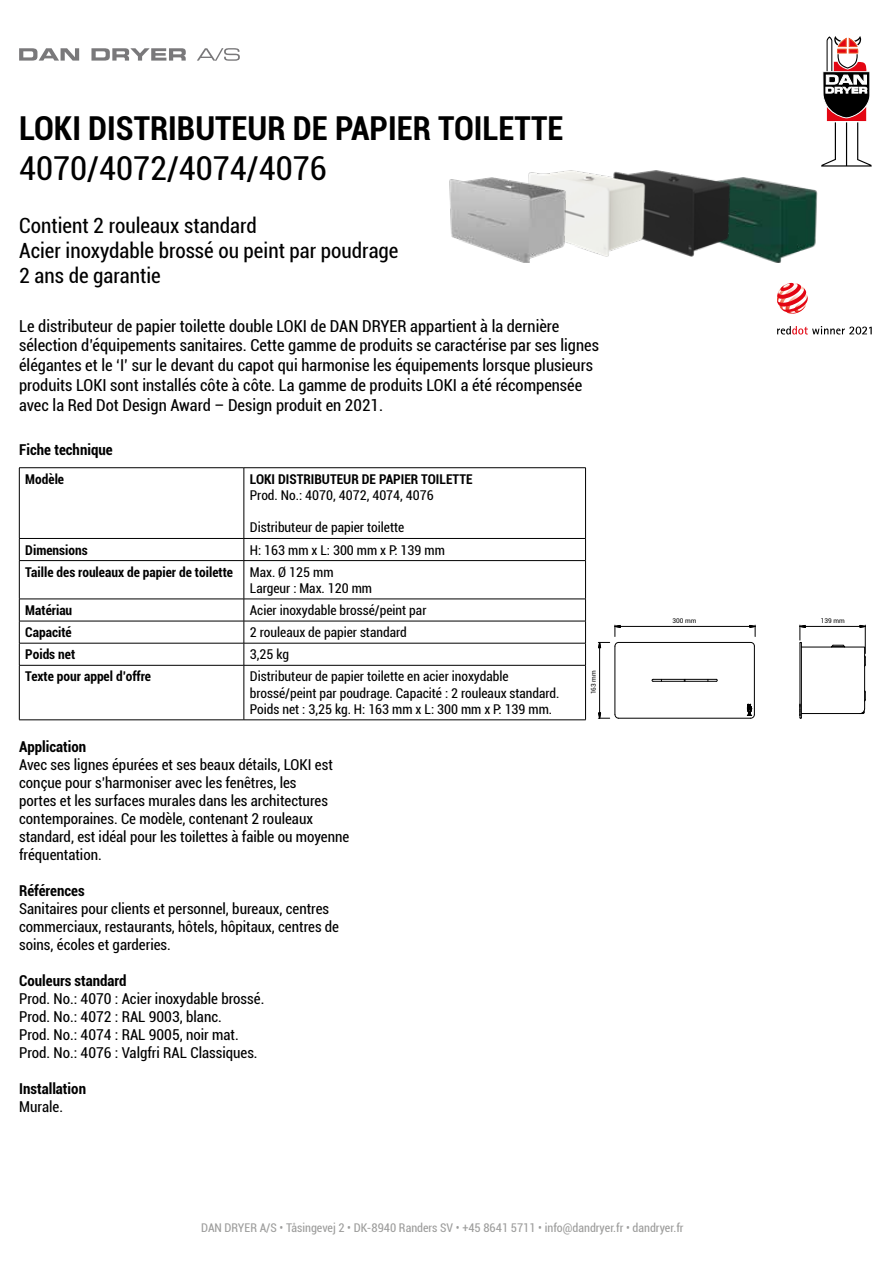
<style>
.page{position:relative;width:893px;height:1263px;background:#fff}
.page>*{position:absolute;margin:0;border:0;box-sizing:border-box;transform-origin:0 0}
.t1{font:700 condensed 33px "Roboto";color:#000}
.t2{font:condensed 33px "Roboto";color:#000}
.t3{font:condensed 21px/25.2px "Roboto";color:#000}
.t4{font:condensed 16.5px/19.8px "Roboto";color:#000}
.t5{font:condensed 15px/18px "Roboto";color:#000}
.t6{font:700 condensed 15px "Roboto";color:#000}
.t7{font:condensed 13.5px/16.2px "Roboto";color:#000}
.t8{font:700 condensed 13.5px/22.2px "Roboto";color:#000}
.t9{font:condensed 12px "Roboto";color:#9d9d9c}
.t10{font:6.45px "Roboto";letter-spacing:-.005em;color:#000}
.s1{font-weight:400}
</style>
<div class="page">
<svg style="left:19px;top:48px;width:60px;height:13px"></svg>
<svg style="left:91px;top:48px;width:95px;height:13px"></svg>
<svg style="left:197px;top:48px;width:43px;height:13px"></svg>
<svg style="left:821px;top:36px;width:51px;height:131px"></svg>
<hr style="left:244px;top:467px;width:342px;height:1px;background:#000">
<hr style="left:19px;top:467px;width:225px;height:1px;background:#000">
<hr style="left:19px;top:468px;width:1px;height:70px;background:#000">
<hr style="left:244px;top:468px;width:1px;height:70px;background:#000">
<svg style="left:244px;top:539px;width:1px;height:21px"></svg>
<hr style="left:244px;top:561px;width:1px;height:38px;background:#000">
<svg style="left:244px;top:600px;width:1px;height:65px"></svg>
<hr style="left:244px;top:665px;width:1px;height:55px;background:#000">
<hr style="left:585px;top:468px;width:1px;height:70px;background:#000">
<svg style="left:585px;top:539px;width:1px;height:21px"></svg>
<hr style="left:585px;top:561px;width:1px;height:38px;background:#000">
<svg style="left:585px;top:600px;width:1px;height:65px"></svg>
<hr style="left:585px;top:665px;width:1px;height:55px;background:#000">
<hr style="left:19px;top:538px;width:225px;height:1px;background:#000">
<svg style="left:19px;top:539px;width:1px;height:21px"></svg>
<hr style="left:244px;top:538px;width:342px;height:1px;background:#000">
<hr style="left:19px;top:561px;width:1px;height:38px;background:#000">
<hr style="left:19px;top:560px;width:225px;height:1px;background:#000">
<hr style="left:244px;top:560px;width:342px;height:1px;background:#000">
<hr style="left:19px;top:599px;width:225px;height:1px;background:#000">
<hr style="left:244px;top:599px;width:342px;height:1px;background:#000">
<hr style="left:19px;top:621px;width:225px;height:1px;background:#000">
<hr style="left:244px;top:621px;width:342px;height:1px;background:#000">
<hr style="left:19px;top:643px;width:225px;height:1px;background:#000">
<svg style="left:19px;top:599px;width:1px;height:66px"></svg>
<hr style="left:244px;top:643px;width:342px;height:1px;background:#000">
<hr style="left:19px;top:665px;width:225px;height:1px;background:#000">
<hr style="left:19px;top:665px;width:1px;height:55px;background:#000">
<hr style="left:244px;top:665px;width:342px;height:1px;background:#000">
<hr style="left:19px;top:719px;width:225px;height:1px;background:#000">
<hr style="left:244px;top:719px;width:342px;height:1px;background:#000">
<img style="left:689px;top:177px;width:129px;height:86px">
<img style="left:661px;top:171px;width:85px;height:85px">
<img style="left:528px;top:170px;width:133px;height:86px">
<img style="left:449px;top:175px;width:133px;height:88px">
<svg style="left:777px;top:326px;width:95px;height:8px"></svg>
<svg style="left:777px;top:283px;width:31px;height:31px"></svg>
<hr style="left:754px;top:646px;width:1px;height:68px;background:#000">
<hr style="left:619px;top:642px;width:132px;height:1px;background:#000">
<hr style="left:619px;top:718px;width:132px;height:1px;background:#000">
<hr style="left:615px;top:646px;width:1px;height:68px;background:#000">
<hr style="left:653px;top:681px;width:63px;height:1px;background:#000">
<hr style="left:653px;top:679px;width:63px;height:1px;background:#000">
<svg style="left:747px;top:704px;width:8px;height:14px"></svg>
<hr style="left:620px;top:626px;width:130px;height:1px;background:#000">
<svg style="left:614px;top:625px;width:6px;height:11px"></svg>
<svg style="left:750px;top:625px;width:6px;height:11px"></svg>
<svg style="left:799px;top:625px;width:67px;height:94px"></svg>
<hr style="left:599px;top:648px;width:1px;height:65px;background:#000">
<svg style="left:598px;top:713px;width:21px;height:6px"></svg>
<svg style="left:598px;top:642px;width:21px;height:6px"></svg>
<h1 class="t1" style="left:19px;top:105px;width:546px">LOKI DISTRIBUTEUR DE PAPIER TOILETTE</h1>
<h1 class="t2" style="left:19px;top:145px;width:309px">4070/4072/4074/4076</h1>
<h2 class="t3" style="left:19px;top:212px;width:381px">Contient 2 rouleaux standard<br>Acier inoxydable brossé ou peint par poudrage<br>2 ans de garantie</h2>
<p class="t4" style="left:19px;top:315px;width:581px">Le distributeur de papier toilette double LOKI de DAN DRYER appartient à la dernière sélection d’équipements sanitaires. Cette gamme de produits se caractérise par ses lignes élégantes et le ‘I’ sur le devant du capot qui harmonise les équipements lorsque plusieurs produits LOKI sont installés côte à côte. La gamme de produits LOKI a été récompensée avec la Red Dot Design Award – Design produit en 2021.</p>
<p class="t6" style="left:19px;top:439px;width:95px">Fiche technique</p>
<p class="t8" style="left:25px;top:467px;width:40px">Modèle</p>
<p class="t8" style="left:250px;top:467px;width:224px">LOKI DISTRIBUTEUR DE PAPIER TOILETTE</p>
<p class="t7" style="left:250px;top:487px;width:185px">Prod. No.: 4070, 4072, 4074, 4076</p>
<p class="t7" style="left:250px;top:519px;width:156px">Distributeur de papier toilette</p>
<p class="t8" style="left:25px;top:538px;width:64px">Dimensions</p>
<p class="t8" style="left:25px;top:538px;width:421px;text-indent:225px"><span class="s1">H: 163 mm x L: 300 mm x P: 139 mm<br></span>Taille des rouleaux de papier de toilette <span class="s1">Max. Ø 125 mm</span></p>
<p class="t7" style="left:250px;top:579px;width:124px">Largeur : Max. 120 mm</p>
<p class="t8" style="left:25px;top:599px;width:48px">Matériau</p>
<p class="t7" style="left:250px;top:602px;width:178px">Acier inoxydable brossé/peint par</p>
<p class="t8" style="left:25px;top:621px;width:48px">Capacité</p>
<p class="t7" style="left:250px;top:624px;width:158px">2 rouleaux de papier standard</p>
<p class="t8" style="left:25px;top:643px;width:51px">Poids net</p>
<p class="t7" style="left:250px;top:646px;width:41px">3,25 kg</p>
<p class="t8" style="left:25px;top:665px;width:127px">Texte pour appel d’offre</p>
<p class="t7" style="left:250px;top:668px;width:311px">Distributeur de papier toilette en acier inoxydable brossé/peint par poudrage. Capacité : 2 rouleaux standard.<br>Poids net : 3,25 kg. H: 163 mm x L: 300 mm x P: 139 mm.</p>
<p class="t6" style="left:19px;top:736px;width:69px">Application</p>
<p class="t5" style="left:19px;top:755px;width:332px">Avec ses lignes épurées et ses beaux détails, LOKI est conçue pour s’harmoniser avec les fenêtres, les<br>portes et les surfaces murales dans les architectures contemporaines. Ce modèle, contenant 2 rouleaux standard, est idéal pour les toilettes à faible ou moyenne fréquentation.</p>
<p class="t6" style="left:19px;top:880px;width:67px">Références</p>
<p class="t5" style="left:19px;top:899px;width:321px">Sanitaires pour clients et personnel, bureaux, centres commerciaux, restaurants, hôtels, hôpitaux, centres de soins, écoles et garderies.</p>
<p class="t6" style="left:19px;top:970px;width:109px">Couleurs standard</p>
<p class="t5" style="left:19px;top:989px;width:247px">Prod. No.: 4070 : Acier inoxydable brossé.<br>Prod. No.: 4072 : RAL 9003, blanc.<br>Prod. No.: 4074 : RAL 9005, noir mat.<br>Prod. No.: 4076 : Valgfri RAL Classiques.</p>
<p class="t6" style="left:19px;top:1078px;width:68px">Installation</p>
<p class="t5" style="left:19px;top:1097px;width:45px">Murale.</p>
<p class="t10" style="left:589px;top:694px;width:25px;rotate:-90deg">163 mm</p>
<p class="t10" style="left:673px;top:616px;width:25px">300 mm</p>
<p class="t10" style="left:821px;top:616px;width:25px">139 mm</p>
<p class="t9" style="left:201px;top:1220px;width:484px">DAN DRYER A/S • Tåsingevej 2 • DK-8940 Randers SV • +45 8641 5711 • info@dandryer.fr • dandryer.fr</p>
</div>
